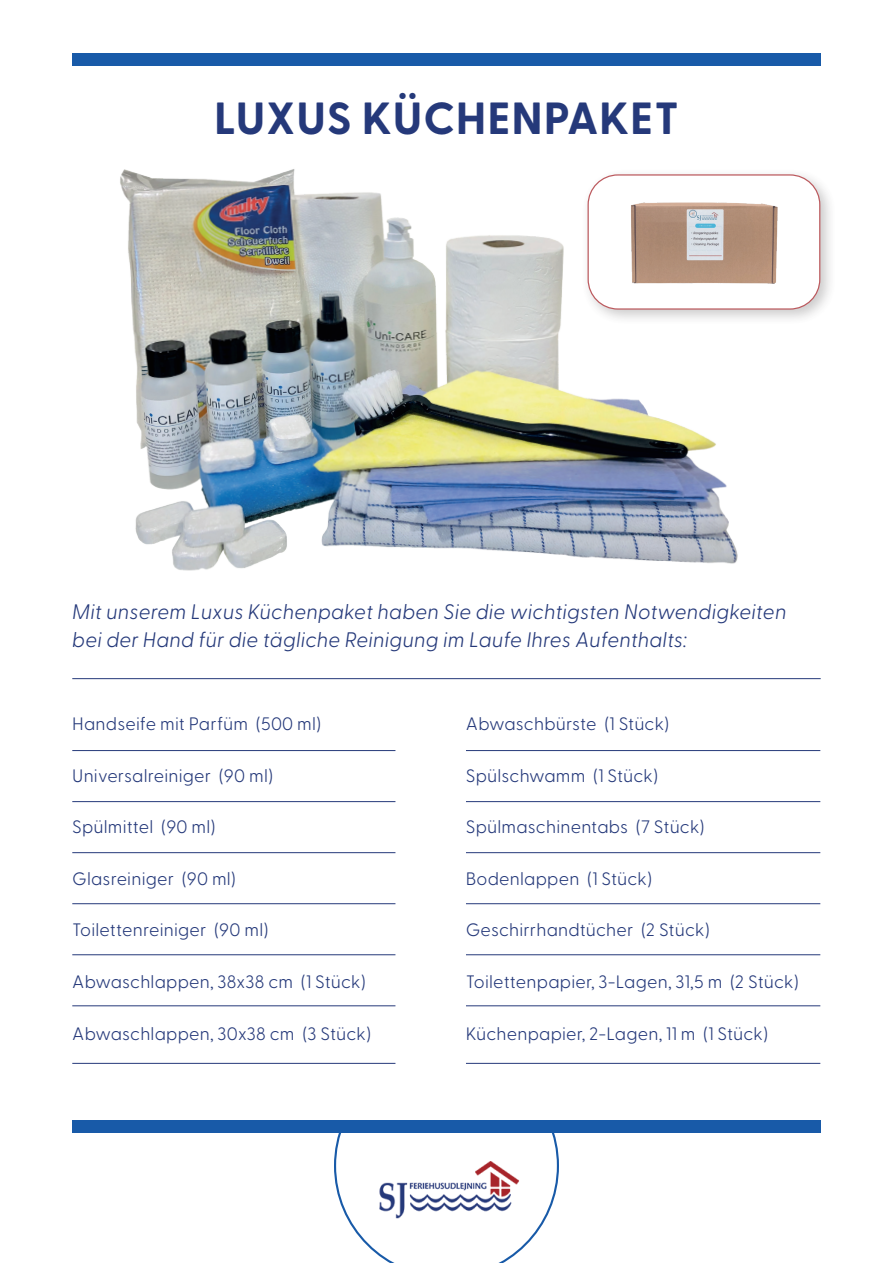
<style>
.page{position:relative;width:893px;height:1263px;background:#fff}
.page>*{position:absolute;margin:0;border:0;box-sizing:border-box;transform-origin:0 0}
.t1{font:700 45px "Greycliff CF";letter-spacing:.02em;color:#25397a}
.t2{font:italic 300 21px/27.6px "Greycliff CF";letter-spacing:.01em;color:#25397a}
.t3{font:300 18px "Greycliff CF";letter-spacing:.01em;color:#25397a}
</style>
<div class="page">
<svg style="left:334px;top:1133px;width:225px;height:130px"></svg>
<img style="left:365px;top:1159px;width:163px;height:63px">
<div style="left:72px;top:53px;width:749px;height:13px;background:#185aa8"></div>
<div style="left:72px;top:1120px;width:749px;height:13px;background:#185aa8"></div>
<hr style="left:72px;top:678px;width:749px;height:1px;background:#25397a">
<hr style="left:72px;top:750px;width:323px;height:1px;background:#25397a">
<hr style="left:72px;top:801px;width:323px;height:1px;background:#25397a">
<hr style="left:72px;top:852px;width:323px;height:1px;background:#25397a">
<hr style="left:72px;top:903px;width:323px;height:1px;background:#25397a">
<hr style="left:72px;top:954px;width:323px;height:1px;background:#25397a">
<hr style="left:72px;top:1005px;width:323px;height:1px;background:#25397a">
<hr style="left:72px;top:1063px;width:323px;height:1px;background:#25397a">
<hr style="left:466px;top:750px;width:354px;height:1px;background:#25397a">
<hr style="left:466px;top:801px;width:354px;height:1px;background:#25397a">
<hr style="left:466px;top:852px;width:354px;height:1px;background:#25397a">
<hr style="left:466px;top:903px;width:354px;height:1px;background:#25397a">
<hr style="left:466px;top:954px;width:354px;height:1px;background:#25397a">
<hr style="left:466px;top:1005px;width:354px;height:1px;background:#25397a">
<hr style="left:466px;top:1063px;width:354px;height:1px;background:#25397a">
<img style="left:120px;top:169px;width:618px;height:402px">
<div style="left:581px;top:168px;width:256px;height:158px;background:#231f20;opacity:.31"></div>
<div style="left:588px;top:175px;width:232px;height:134px;background:#fff;border-radius:30px"></div>
<img style="left:631px;top:202px;width:147px;height:82px">
<div style="left:587px;top:174px;width:233px;height:136px;border:1px solid #a7242a;border-radius:30px"></div>
<h1 class="t1" style="left:214px;top:84px;width:466px">LUXUS KÜCHENPAKET</h1>
<p class="t2" style="left:72px;top:596px;width:716px">Mit unserem Luxus Küchenpaket haben Sie die wichtigsten Notwendigkeiten bei der Hand für die tägliche Reinigung im Laufe Ihres Aufenthalts:</p>
<p class="t3" style="left:72px;top:710px;width:250px">Handseife mit Parfüm (500 ml)</p>
<p class="t3" style="left:72px;top:762px;width:202px">Universalreiniger (90 ml)</p>
<p class="t3" style="left:72px;top:813px;width:145px">Spülmittel (90 ml)</p>
<p class="t3" style="left:72px;top:865px;width:165px">Glasreiniger (90 ml)</p>
<p class="t3" style="left:72px;top:916px;width:198px">Toilettenreiniger (90 ml)</p>
<p class="t3" style="left:72px;top:968px;width:295px">Abwaschlappen, 38x38 cm (1 Stück)</p>
<p class="t3" style="left:72px;top:1020px;width:300px">Abwaschlappen, 30x38 cm (3 Stück)</p>
<p class="t3" style="left:466px;top:710px;width:205px">Abwaschbürste (1 Stück)</p>
<p class="t3" style="left:466px;top:762px;width:194px">Spülschwamm (1 Stück)</p>
<p class="t3" style="left:466px;top:813px;width:240px">Spülmaschinentabs (7 Stück)</p>
<p class="t3" style="left:466px;top:865px;width:188px">Bodenlappen (1 Stück)</p>
<p class="t3" style="left:466px;top:916px;width:245px">Geschirrhandtücher (2 Stück)</p>
<p class="t3" style="left:466px;top:968px;width:334px">Toilettenpapier, 3-Lagen, 31,5 m (2 Stück)</p>
<p class="t3" style="left:466px;top:1020px;width:304px">Küchenpapier, 2-Lagen, 11 m (1 Stück)</p>
</div>
